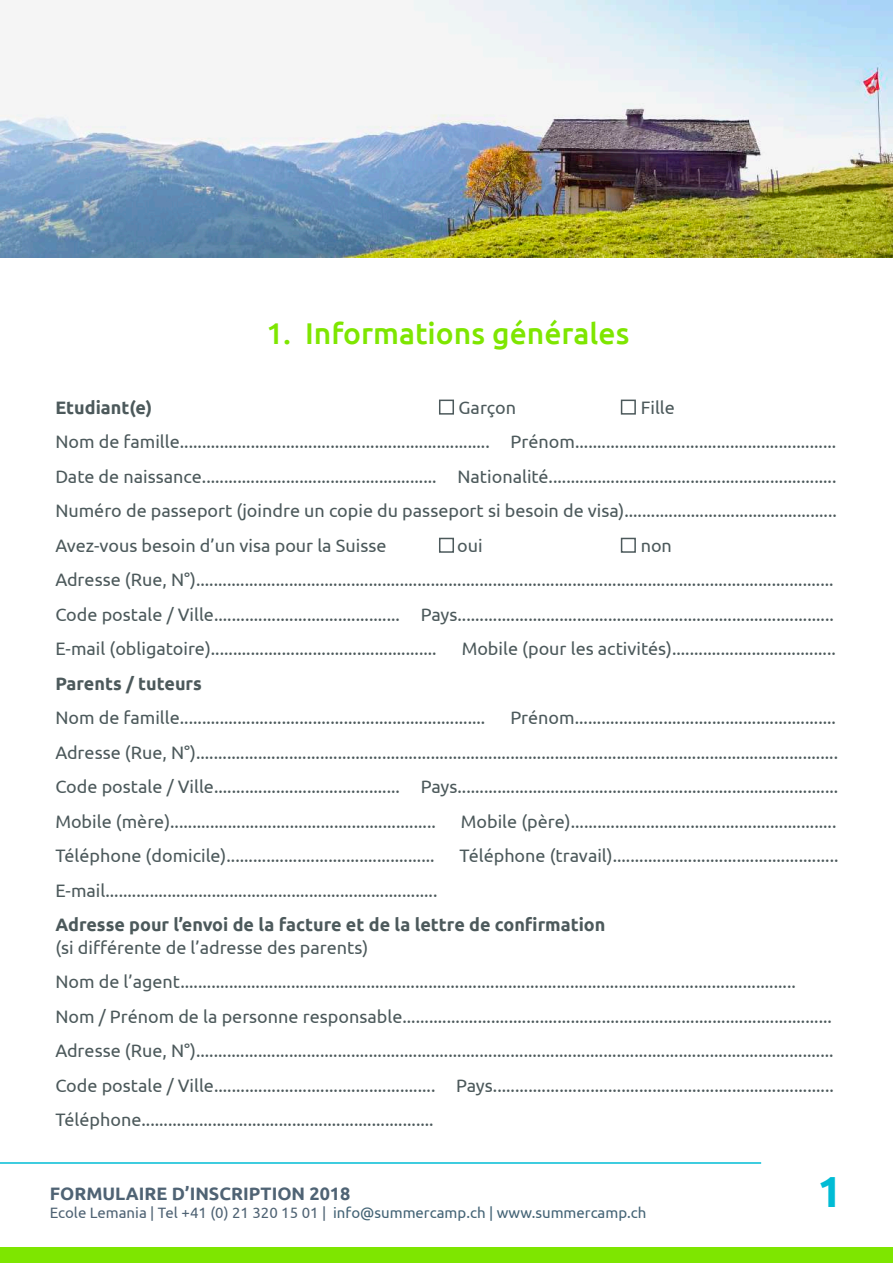
<style>
.page{position:relative;width:893px;height:1263px;background:#fff}
.page>*{position:absolute;margin:0;border:0;box-sizing:border-box;transform-origin:0 0}
.t1{font:700 43.5px "Ubuntu";color:#00bcd5}
.t2{font:500 30px "Ubuntu";color:#7ee600}
.t3{font:18px/34.5px "Ubuntu";color:#4c595b}
.t4{font:700 18px "Ubuntu";color:#4c595b}
.t5{font:700 18px "Ubuntu";color:#4f6374}
.t6{font:15px "Ubuntu";color:#436375}
.s1{color:#4f6374}
</style>
<div class="page">
<img style="left:0;top:0;width:893px;height:257px">
<div style="left:0;top:1247px;width:893px;height:16px;background:#7ee600"></div>
<div style="left:439px;top:400px;width:15px;height:15px;border:2px solid #4c595b"></div>
<div style="left:621px;top:400px;width:15px;height:15px;border:2px solid #4c595b"></div>
<div style="left:439px;top:538px;width:15px;height:15px;border:2px solid #4c595b"></div>
<div style="left:621px;top:538px;width:15px;height:15px;border:2px solid #4c595b"></div>
<hr style="left:0;top:1162px;width:761px;height:2px;background:#00bcd5">
<h2 class="t2" style="left:266px;top:315px;width:365px">1. Informations générales</h2>
<p class="t4" style="left:55px;top:396px;width:98px">Etudiant(e)</p>
<p class="t3" style="left:458px;top:389px;width:59px">Garçon</p>
<p class="t3" style="left:55px;top:389px;width:783px;text-indent:585px">Fille<br>Nom de famille...................................................................... Prénom...........................................................<br>Date de naissance..................................................... Nationalité.................................................................<br>Numéro de passeport (joindre un copie du passeport si besoin de visa)................................................<br>Avez-vous besoin d’un visa pour la Suisse</p>
<p class="t3" style="left:457px;top:527px;width:27px">oui</p>
<p class="t3" style="left:55px;top:527px;width:780px;text-indent:585px">non<br>Adresse (Rue, N°)................................................................................................................................................<br>Code postale / Ville.......................................... Pays.....................................................................................<br>E-mail (obligatoire)...................................................</p>
<p class="t3" style="left:462px;top:631px;width:376px">Mobile (pour les activités).....................................</p>
<p class="t4" style="left:55px;top:672px;width:148px">Parents / tuteurs</p>
<p class="t3" style="left:55px;top:700px;width:432px">Nom de famille.....................................................................</p>
<p class="t3" style="left:55px;top:700px;width:784px;text-indent:455px">Prénom...........................................................<br>Adresse (Rue, N°).................................................................................................................................................<br>Code postale / Ville.......................................... Pays......................................................................................<br>Mobile (mère)............................................................</p>
<p class="t3" style="left:461px;top:803px;width:377px">Mobile (père)............................................................</p>
<p class="t3" style="left:55px;top:838px;width:381px">Téléphone (domicile)...............................................</p>
<p class="t3" style="left:460px;top:838px;width:380px">Téléphone (travail)...................................................</p>
<p class="t3" style="left:55px;top:872px;width:384px">E-mail...........................................................................</p>
<p class="t4" style="left:55px;top:914px;width:552px">Adresse pour l’envoi de la facture et de la lettre de confirmation</p>
<p class="t3" style="left:55px;top:929px;width:780px">(si différente de l’adresse des parents)<br>Nom de l’agent...........................................................................................................................................<br>Nom / Prénom de la personne responsable.................................................................................................<br>Adresse (Rue, N°)................................................................................................................................................<br>Code postale / Ville.................................................. Pays.............................................................................<br>Téléphone..................................................................</p>
<p class="t5" style="left:50px;top:1183px;width:302px">FORMULAIRE D’INSCRIPTION 2018</p>
<p class="t6" style="left:50px;top:1204px;width:598px"><span class="s1">Ecole Lemania | Tel +41 (0) 21 320 15 01 |</span> info@summercamp.ch | www.summercamp.ch</p>
<h1 class="t1" style="left:817px;top:1165px;width:26px">1</h1>
</div>
